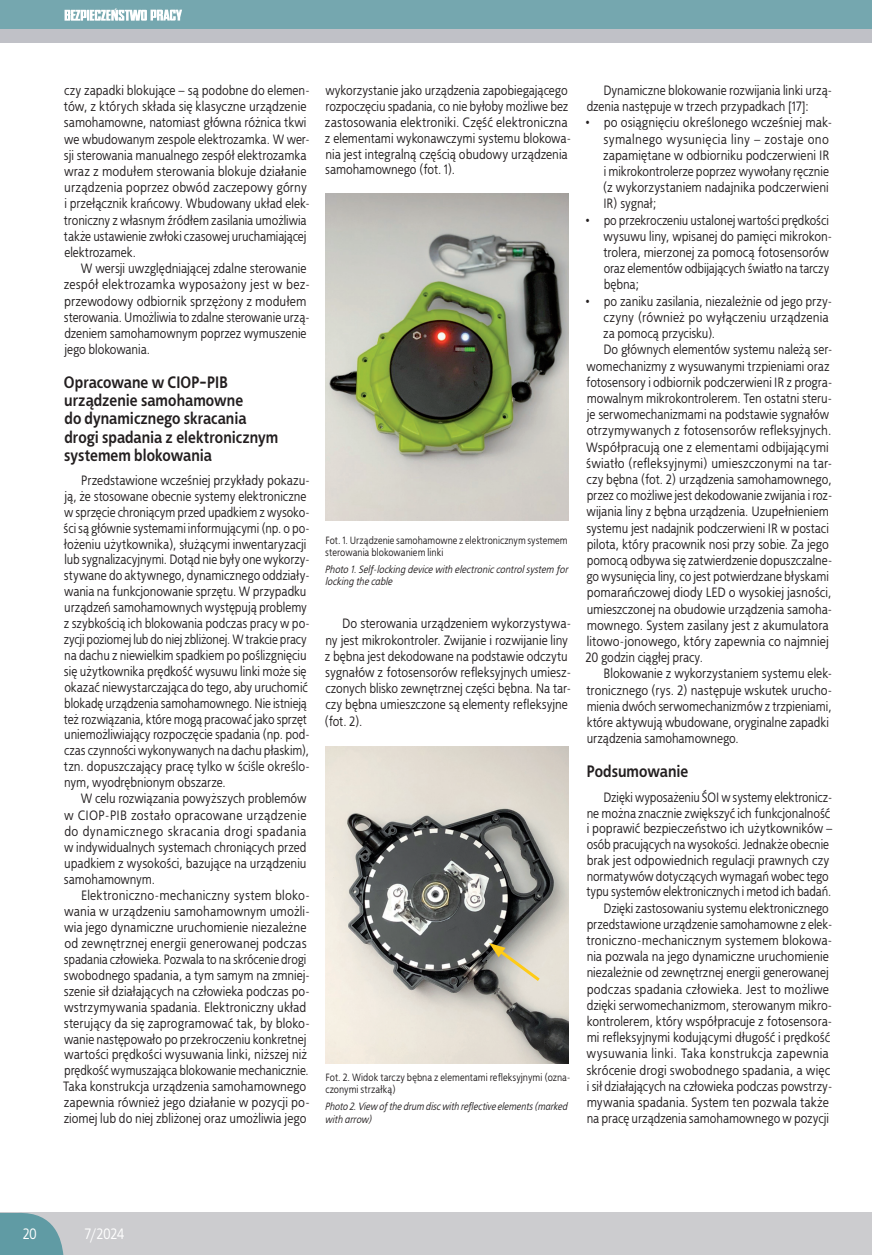
<style>
.page{position:relative;width:872px;height:1255px;background:#fff}
.page>*{position:absolute;margin:0;border:0;box-sizing:border-box;transform-origin:0 0}
.t1{font:700 16.5px/18px "EFN Bureau";color:#231f20}
.t2{font:15px "EFN Bureau";letter-spacing:-.01em;color:#fff}
.t3{font:13.5px/15.9px "EFN Bureau";letter-spacing:.01em;color:#231f20}
.t4{font:10.5px/12px "EFN Bureau";letter-spacing:.015em;color:#231f20}
.t5{font:italic 10.5px/12.6px "EFN Bureau";letter-spacing:.01em;color:#231f20}
</style>
<div class="page">
<div style="left:0;top:1211px;width:872px;height:43px;background:#cccccf"></div>
<div style="left:0;top:0;width:872px;height:43px;background:#c0c1c7"></div>
<div style="left:0;top:0;width:872px;height:29px;background:#75a7af"></div>
<svg style="left:0;top:1211px;width:63px;height:43px;background:#74a4ac"></svg>
<svg style="left:65px;top:9px;width:117px;height:12px"></svg>
<img style="left:325px;top:193px;width:243px;height:328px">
<img style="left:325px;top:746px;width:243px;height:317px">
<svg style="left:489px;top:943px;width:54px;height:40px;background:#c5bda4"></svg>
<p class="t3" style="left:64px;top:82px;width:247px">czy zapadki blokujące – są podobne do elemen&shy;tów, z których składa się klasyczne urządzenie samohamowne, natomiast główna różnica tkwi we wbudowanym zespole elektrozamka. W wer&shy;sji sterowania manualnego zespół elektrozamka wraz z modułem sterowania blokuje działanie urządzenia poprzez obwód zaczepowy górny i przełącznik krańcowy. Wbudowany układ elek&shy;troniczny z własnym źródłem zasilania umożliwia także ustawienie zwłoki czasowej uruchamiającej elektrozamek.</p>
<p class="t3" style="left:64px;top:260px;width:248px;text-indent:17px">W wersji uwzględniającej zdalne sterowanie zespół elektrozamka wyposażony jest w bez&shy;przewodowy odbiornik sprzężony z modułem sterowania. Umożliwia to zdalne sterowanie urzą&shy;dzeniem samohamownym poprzez wymuszenie jego blokowania.</p>
<p class="t1" style="left:64px;top:373px;width:216px">Opracowane w CIOP-PIB urządzenie samohamowne<br>do dynamicznego skracania drogi spadania z elektronicznym systemem blokowania</p>
<p class="t3" style="left:64px;top:472px;width:248px;text-indent:18px">Przedstawione wcześniej przykłady pokazu&shy;ją, że stosowane obecnie systemy elektroniczne w sprzęcie chroniącym przed upadkiem z wysoko&shy;ści są głównie systemami informującymi (np. o po&shy;łożeniu użytkownika), służącymi inwentaryzacji lub sygnalizacyjnymi. Dotąd nie były one wykorzy&shy;stywane do aktywnego, dynamicznego oddziały&shy;wania na funkcjonowanie sprzętu. W przypadku urządzeń samohamownych występują problemy z szybkością ich blokowania podczas pracy w po&shy;zycji poziomej lub do niej zbliżonej. W trakcie pracy na dachu z niewielkim spadkiem po poślizgnięciu się użytkownika prędkość wysuwu linki może się okazać niewystarczająca do tego, aby uruchomić blokadę urządzenia samohamownego. Nie istnieją też rozwiązania, które mogą pracować jako sprzęt uniemożliwiający rozpoczęcie spadania (np. pod&shy;czas czynności wykonywanych na dachu płaskim), tzn. dopuszczający pracę tylko w ściśle określo&shy;nym, wyodrębnionym obszarze.</p>
<p class="t3" style="left:64px;top:790px;width:244px;text-align:justify;text-indent:17px">W celu rozwiązania powyższych problemów w CIOP-PIB zostało opracowane urządzenie do dynamicznego skracania drogi spadania w indywidualnych systemach chroniących przed upadkiem z wysokości, bazujące na urządzeniu samohamownym.</p>
<p class="t3" style="left:63px;top:887px;width:248px;text-indent:18px">Elektroniczno-mechaniczny system bloko&shy;wania w urządzeniu samohamownym umożli&shy;wia jego dynamiczne uruchomienie niezależne od zewnętrznej energii generowanej podczas spadania człowieka. Pozwala to na skrócenie drogi swobodnego spadania, a tym samym na zmniej&shy;szenie sił działających na człowieka podczas po&shy;wstrzymywania spadania. Elektroniczny układ sterujący da się zaprogramować tak, by bloko&shy;wanie następowało po przekroczeniu konkretnej wartości prędkości wysuwania linki, niższej niż prędkość wymuszająca blokowanie mechanicznie.<br>Taka konstrukcja urządzenia samohamownego zapewnia również jego działanie w pozycji po&shy;ziomej lub do niej zbliżonej oraz umożliwia jego</p>
<p class="t3" style="left:325px;top:82px;width:248px">wykorzystanie jako urządzenia zapobiegającego rozpoczęciu spadania, co nie byłoby możliwe bez zastosowania elektroniki. Część elektroniczna z elementami wykonawczymi systemu blokowa&shy;nia jest integralną częścią obudowy urządzenia samohamownego (fot. 1).</p>
<p class="t4" style="left:325px;top:533px;width:244px">Fot. 1. Urządzenie samohamowne z elektronicznym systemem sterowania blokowaniem linki</p>
<p class="t5" style="left:325px;top:562px;width:244px">Photo 1. Self-locking device with electronic control system for locking the cable</p>
<p class="t3" style="left:324px;top:615px;width:248px;text-indent:18px">Do sterowania urządzeniem wykorzystywa&shy;ny jest mikrokontroler. Zwijanie i rozwijanie liny z bębna jest dekodowane na podstawie odczytu sygnałów z fotosensorów refleksyjnych umiesz&shy;czonych blisko zewnętrznej części bębna. Na tar&shy;czy bębna umieszczone są elementy refleksyjne (fot. 2).</p>
<p class="t4" style="left:325px;top:1071px;width:247px">Fot. 2. Widok tarczy bębna z elementami refleksyjnymi (ozna&shy;czonymi strzałką)</p>
<p class="t5" style="left:325px;top:1099px;width:244px">Photo 2. View of the drum disc with reflective elements (marked with arrow)</p>
<p class="t3" style="left:587px;top:82px;width:247px;text-indent:17px">Dynamiczne blokowanie rozwijania linki urzą&shy;dzenia następuje w trzech przypadkach [17]:</p>
<p class="t3" style="left:602px;top:114px;width:231px;text-indent:-17px">• po osiągnięciu określonego wcześniej mak&shy;symalnego wysunięcia liny – zostaje ono zapamiętane w odbiorniku podczerwieni IR i mikrokontrolerze poprzez wywołany ręcznie (z wykorzystaniem nadajnika podczerwieni IR) sygnał;</p>
<p class="t3" style="left:603px;top:211px;width:230px;text-indent:-18px">• po przekroczeniu ustalonej wartości prędkości wysuwu liny, wpisanej do pamięci mikrokon&shy;trolera, mierzonej za pomocą fotosensorów oraz elementów odbijających światło na tarczy bębna;</p>
<p class="t3" style="left:585px;top:292px;width:248px">• po zaniku zasilania, niezależnie od jego przy-</p>
<p class="t3" style="left:603px;top:309px;width:227px">czyny (również po wyłączeniu urządzenia</p>
<p class="t3" style="left:603px;top:325px;width:113px">za pomocą przycisku).</p>
<p class="t3" style="left:603px;top:341px;width:230px">Do głównych elementów systemu należą ser-</p>
<p class="t3" style="left:586px;top:357px;width:244px">womechanizmy z wysuwanymi trzpieniami oraz</p>
<p class="t3" style="left:586px;top:373px;width:248px">fotosensory i odbiornik podczerwieni IR z progra-</p>
<p class="t3" style="left:586px;top:390px;width:247px">mowalnym mikrokontrolerem. Ten ostatni steru-</p>
<p class="t3" style="left:587px;top:406px;width:244px">je serwomechanizmami na podstawie sygnałów</p>
<p class="t3" style="left:587px;top:422px;width:246px">otrzymywanych z fotosensorów refleksyjnych.</p>
<p class="t3" style="left:586px;top:438px;width:244px">Współpracują one z elementami odbijającymi</p>
<p class="t3" style="left:586px;top:454px;width:248px">światło (refleksyjnymi) umieszczonymi na tar-</p>
<p class="t3" style="left:586px;top:471px;width:246px">czy bębna (fot. 2) urządzenia samohamownego,</p>
<p class="t3" style="left:586px;top:487px;width:247px">przez co możliwe jest dekodowanie zwijania i roz-</p>
<p class="t3" style="left:586px;top:503px;width:244px">wijania liny z bębna urządzenia. Uzupełnieniem</p>
<p class="t3" style="left:586px;top:519px;width:244px">systemu jest nadajnik podczerwieni IR w postaci</p>
<p class="t3" style="left:586px;top:535px;width:243px">pilota, który pracownik nosi przy sobie. Za jego</p>
<p class="t3" style="left:586px;top:552px;width:247px">pomocą odbywa się zatwierdzenie dopuszczalne-</p>
<p class="t3" style="left:586px;top:568px;width:244px">go wysunięcia liny, co jest potwierdzane błyskami</p>
<p class="t3" style="left:586px;top:584px;width:246px">pomarańczowej diody LED o wysokiej jasności,</p>
<p class="t3" style="left:586px;top:600px;width:247px">umieszczonej na obudowie urządzenia samoha-</p>
<p class="t3" style="left:586px;top:616px;width:244px">mownego. System zasilany jest z akumulatora</p>
<p class="t3" style="left:587px;top:633px;width:243px">litowo-jonowego, który zapewnia co najmniej</p>
<p class="t3" style="left:585px;top:649px;width:119px">20 godzin ciągłej pracy.</p>
<p class="t3" style="left:603px;top:665px;width:230px">Blokowanie z wykorzystaniem systemu elek-</p>
<p class="t3" style="left:586px;top:681px;width:247px">tronicznego (rys. 2) następuje wskutek urucho-</p>
<p class="t3" style="left:586px;top:697px;width:246px">mienia dwóch serwomechanizmów z trzpieniami,</p>
<p class="t3" style="left:586px;top:714px;width:243px">które aktywują wbudowane, oryginalne zapadki</p>
<p class="t3" style="left:586px;top:730px;width:154px">urządzenia samohamownego.</p>
<p class="t1" style="left:587px;top:761px;width:103px">Podsumowanie</p>
<p class="t3" style="left:586px;top:788px;width:248px;text-align:right">Dzięki wyposażeniu ŚOI w systemy elektronicz-<br>ne można znacznie zwiększyć ich funkcjonalność i poprawić bezpieczeństwo ich użytkowników – osób pracujących na wysokości. Jednakże obecnie brak jest odpowiednich regulacji prawnych czy normatywów dotyczących wymagań wobec tego typu systemów elektronicznych i metod ich badań.<br>Dzięki zastosowaniu systemu elektronicznego przedstawione urządzenie samohamowne z elek&shy;troniczno-mechanicznym systemem blokowa&shy;nia pozwala na jego dynamiczne uruchomienie niezależnie od zewnętrznej energii generowanej podczas spadania człowieka. Jest to możliwe dzięki serwomechanizmom, sterowanym mikro&shy;kontrolerem, który współpracuje z fotosensora&shy;mi refleksyjnymi kodującymi długość i prędkość wysuwania linki. Taka konstrukcja zapewnia skrócenie drogi swobodnego spadania, a więc i sił działających na człowieka podczas powstrzy&shy;mywania spadania. System ten pozwala także na pracę urządzenia samohamownego w pozycji</p>
<p class="t2" style="left:23px;top:1223px;width:16px">20</p>
<p class="t2" style="left:85px;top:1223px;width:41px">7/2024</p>
</div>
